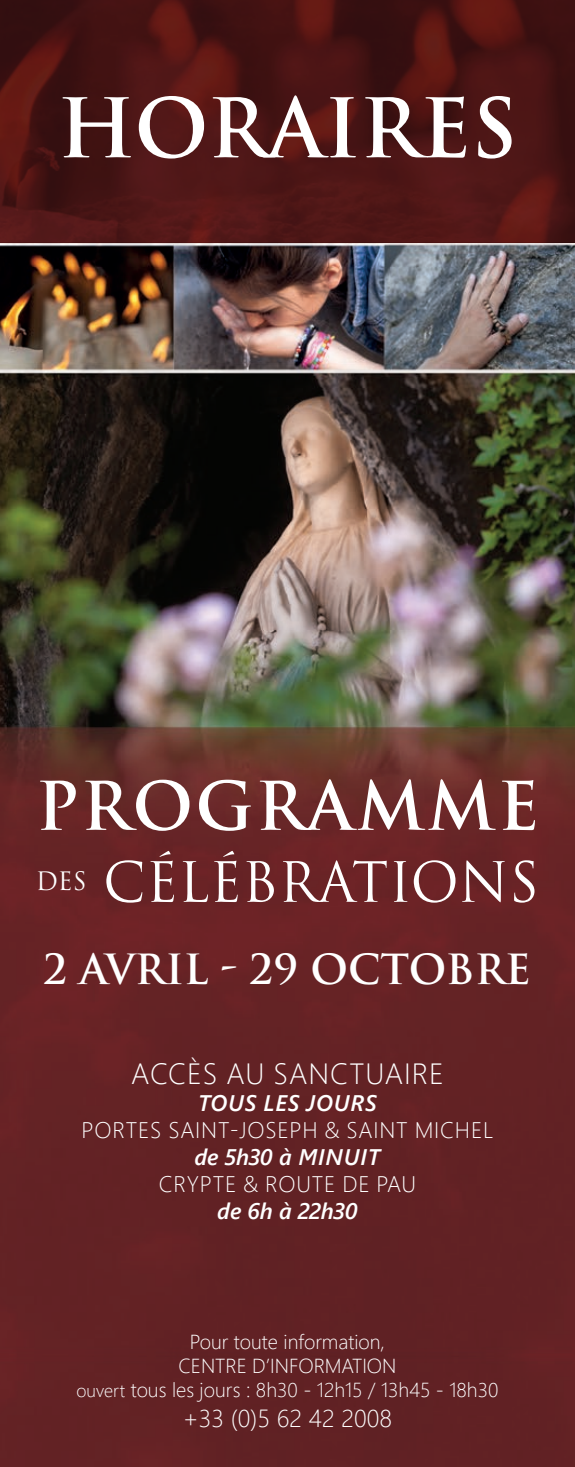
<style>
.page{position:relative;width:575px;height:1467px;background:#fff}
.page>*{position:absolute;margin:0;border:0;box-sizing:border-box;transform-origin:0 0}
.t1{font:700 79.88px "Trajan";color:#fff}
.t2{font:700 65.25px "Trajan";letter-spacing:.035em;color:#fff}
.t3{font:54px "Trajan";color:#fff}
.t4{font:700 40.5px "Trajan";color:#fff}
.Chant{font:29.25px "Webly Sleek UI Light";letter-spacing:.035em;color:#fff}
.Chant-2{font:24.75px "Webly Sleek UI Light";color:#fff}
.Chant-3{font:22.5px "Webly Sleek UI Light";letter-spacing:.035em;color:#fff}
.Chant-4{font:italic 22.5px "Webly Sleek UI Semibold";letter-spacing:.035em;color:#fff}
.Chant-5{font:italic 22.5px "Webly Sleek UI Semibold";color:#fff}
.Chant-6{font:20.25px "Webly Sleek UI Light";color:#fff}
.s1{font-size:18px}
</style>
<div class="page">
<img style="left:0;top:243px;width:574px;height:1114px">
<div style="left:0;top:1357px;width:574px;height:110px;background:#612124"></div>
<svg style="left:0;top:0;width:574px;height:243px;background:#4b1414"></svg>
<p class="t1" style="left:57px;top:79px;width:461px">HORAIRES</p>
<p class="t2" style="left:36px;top:765px;width:504px">PROGRAMME</p>
<p class="t3" style="left:36px;top:850px;width:504px"><sup>DES</sup> CÉLÉBRATIONS</p>
<p class="t4" style="left:44px;top:944px;width:488px">2 AVRIL - 29 OCTOBRE</p>
<p class="Chant" style="left:131px;top:1051px;width:314px">ACCÈS AU SANCTUAIRE</p>
<p class="Chant-4" style="left:198px;top:1087px;width:180px">TOUS LES JOURS</p>
<p class="Chant-3" style="left:81px;top:1113px;width:413px">PORTES SAINT-JOSEPH &amp; SAINT MICHEL</p>
<p class="Chant-4" style="left:194px;top:1141px;width:187px">de 5h30 à MINUIT</p>
<p class="Chant-3" style="left:158px;top:1167px;width:258px">CRYPTE &amp; ROUTE DE PAU</p>
<p class="Chant-5" style="left:217px;top:1195px;width:142px">de 6h à 22h30</p>
<p class="Chant-6" style="left:190px;top:1326px;width:196px">Pour toute information,</p>
<p class="Chant-6" style="left:178px;top:1351px;width:219px">CENTRE D’INFORMATION</p>
<p class="Chant-6" style="left:76px;top:1375px;width:423px"><span class="s1">ouvert</span> tous les jours : 8h30 - 12h15 / 13h45 - 18h30</p>
<p class="Chant-2" style="left:183px;top:1400px;width:210px">+33 (0)5 62 42 2008</p>
</div>
